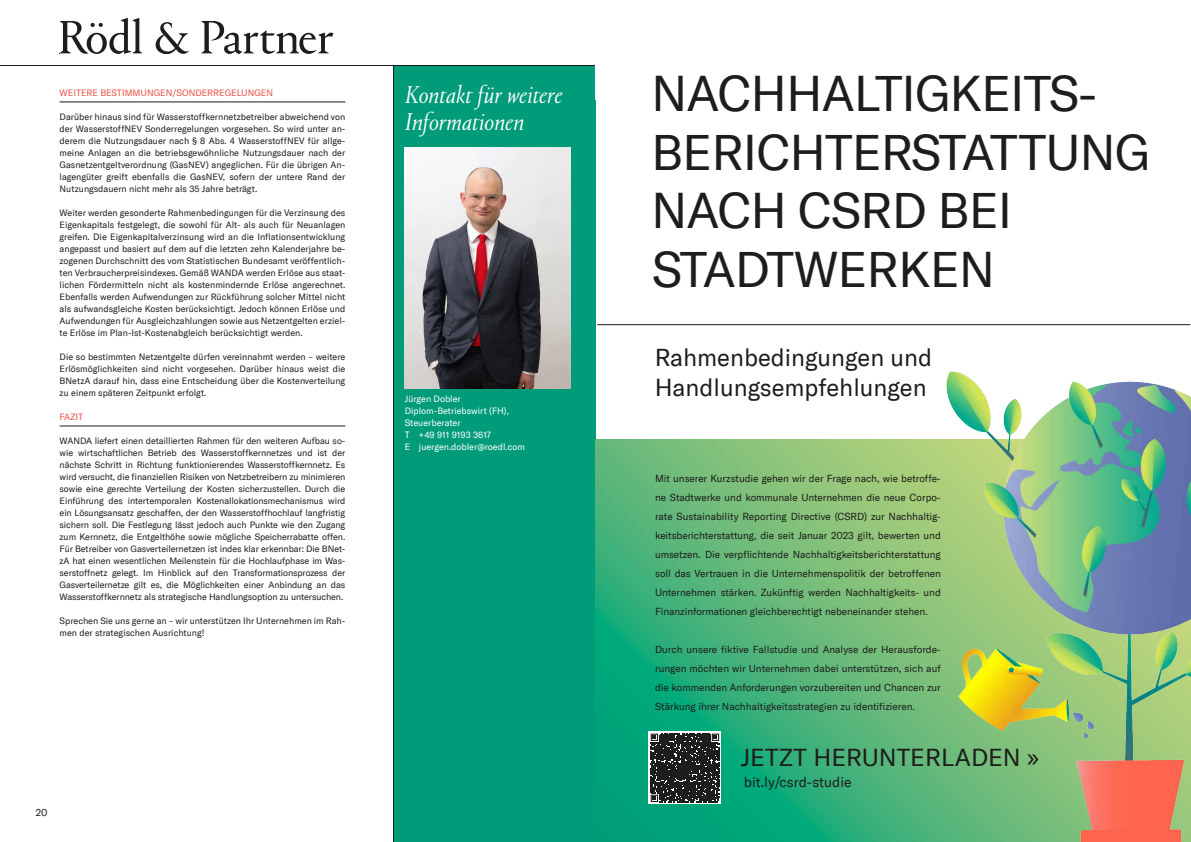
<style>
.page{position:relative;width:1191px;height:842px;background:#fff}
.page>*{position:absolute;margin:0;border:0;box-sizing:border-box;transform-origin:0 0}
.t1{font:49px/58.8px "GT America";letter-spacing:-.02em;color:#1d1d1b}
.t2{font:italic 300 25px/27px "Portrait TT";color:#fff}
.t3{font:24.1px "GT America";color:#1d1d1b}
.t4{font:24px/30px "GT America";color:#1d1d1b}
.t5{font:18.7px "GT America";color:#1d1d1b}
.t6{font:14px "GT America";color:#1d1d1b}
.t7{font:10px/19px "GT America";letter-spacing:-.005em;color:#1d1d1b;text-align:justify}
.t8{font:9px/12px "GT America";color:#1d1d1b;text-align:justify}
.t9{font:9px/12px "GT America";color:#fff}
.t10{font:9px "GT America";color:#ea5045}
</style>
<div class="page">
<hr style="left:0;top:65px;width:1191px;height:1px;background:#1d1d1b">
<svg style="left:60px;top:18px;width:273px;height:36px"></svg>
<div style="left:393px;top:66px;width:202px;height:776px;background:#009b78"></div>
<hr style="left:393px;top:66px;width:1px;height:776px;background:#1d1d1b">
<hr style="left:60px;top:102px;width:285px;height:1px;background:#1d1d1b">
<hr style="left:60px;top:426px;width:285px;height:1px;background:#1d1d1b">
<img style="left:405px;top:147px;width:165px;height:241px">
<div style="left:595px;top:0;width:596px;height:99px;background:#fff"></div>
<hr style="left:597px;top:324px;width:593px;height:1px;background:#1d1d1b">
<svg style="left:595px;top:439px;width:241px;height:403px"></svg>
<img style="left:836px;top:324px;width:355px;height:518px">
<svg style="left:648px;top:731px;width:73px;height:73px"></svg>
<svg style="left:650px;top:734px;width:69px;height:68px"></svg>
<p class="t10" style="left:60px;top:88px;width:215px">WEITERE BESTIMMUNGEN/SONDERREGELUNGEN</p>
<p class="t8" style="left:60px;top:111px;width:287px">Darüber hinaus sind für Wasserstoffkernnetzbetreiber abweichend von der WasserstoffNEV Sonderregelungen vorgesehen. So wird unter an&shy;derem die Nutzungsdauer nach § 8 Abs. 4 WasserstoffNEV für allge&shy;meine Anlagen an die betriebsgewöhnliche Nutzungsdauer nach der Gasnetzentgeltverordnung (GasNEV) angeglichen. Für die übrigen An&shy;lagengüter greift ebenfalls die GasNEV, sofern der untere Rand der Nutzungsdauern nicht mehr als 35 Jahre beträgt.</p>
<p class="t8" style="left:60px;top:207px;width:287px">Weiter werden gesonderte Rahmenbedingungen für die Verzinsung des Eigenkapitals festgelegt, die sowohl für Alt- als auch für Neuanlagen greifen. Die Eigenkapitalverzinsung wird an die Inflationsentwicklung angepasst und basiert auf dem auf die letzten zehn Kalenderjahre be&shy;zogenen Durchschnitt des vom Statistischen Bundesamt veröffentlich&shy;ten Verbraucherpreisindexes. Gemäß WANDA werden Erlöse aus staat&shy;lichen Fördermitteln nicht als kostenmindernde Erlöse angerechnet.<br>Ebenfalls werden Aufwendungen zur Rückführung solcher Mittel nicht als aufwandsgleiche Kosten berücksichtigt. Jedoch können Erlöse und Aufwendungen für Ausgleichzahlungen sowie aus Netzentgelten erziel&shy;te Erlöse im Plan-Ist-Kostenabgleich berücksichtigt werden.</p>
<p class="t8" style="left:60px;top:351px;width:287px">Die so bestimmten Netzentgelte dürfen vereinnahmt werden – weitere Erlösmöglichkeiten sind nicht vorgesehen. Darüber hinaus weist die BNetzA darauf hin, dass eine Entscheidung über die Kostenverteilung zu einem späteren Zeitpunkt erfolgt.</p>
<p class="t10" style="left:60px;top:411px;width:25px">FAZIT</p>
<p class="t8" style="left:60px;top:435px;width:287px">WANDA liefert einen detaillierten Rahmen für den weiteren Aufbau so&shy;wie wirtschaftlichen Betrieb des Wasserstoffkernnetzes und ist der nächste Schritt in Richtung funktionierendes Wasserstoffkernnetz. Es wird versucht, die finanziellen Risiken von Netzbetreibern zu minimieren sowie eine gerechte Verteilung der Kosten sicherzustellen. Durch die Einführung des intertemporalen Kostenallokationsmechanismus wird ein Lösungsansatz geschaffen, der den Wasserstoffhochlauf langfristig sichern soll. Die Festlegung lässt jedoch auch Punkte wie den Zugang zum Kernnetz, die Entgelthöhe sowie mögliche Speicherrabatte offen.<br>Für Betreiber von Gasverteilernetzen ist indes klar erkennbar: Die BNet&shy;zA hat einen wesentlichen Meilenstein für die Hochlaufphase im Was&shy;serstoffnetz gelegt. Im Hinblick auf den Transformationsprozess der Gasverteilernetze gilt es, die Möglichkeiten einer Anbindung an das Wasserstoffkernnetz als strategische Handlungsoption zu untersuchen.</p>
<p class="t8" style="left:60px;top:615px;width:287px">Sprechen Sie uns gerne an – wir unterstützen Ihr Unternehmen im Rah&shy;men der strategischen Ausrichtung!</p>
<h2 class="t2" style="left:405px;top:81px;width:159px">Kontakt für weitere<br>Informationen</h2>
<p class="t9" style="left:405px;top:393px;width:122px">Jürgen Dobler<br>Diplom-Betriebswirt (FH),<br>Steuerberater<br>T +49 911 9193 3617<br>E juergen.dobler@roedl.com</p>
<p class="t7" style="left:36px;top:803px;width:13px">20</p>
<h1 class="t1" style="left:651px;top:64px;width:501px">NACHHALTIGKEITS-<br>BERICHTERSTATTUNG<br>NACH CSRD BEI<br>STADTWERKEN</h1>
<h3 class="t4" style="left:654px;top:343px;width:279px">Rahmenbedingungen und<br>Handlungsempfehlungen</h3>
<p class="t7" style="left:655px;top:469px;width:287px">Mit unserer Kurzstudie gehen wir der Frage nach, wie betroffe&shy;ne Stadtwerke und kommunale Unternehmen die neue Corpo&shy;rate Sustainability Reporting Directive (CSRD) zur Nachhaltig&shy;keitsberichterstattung, die seit Januar 2023 gilt, bewerten und umsetzen. Die verpflichtende Nachhaltigkeitsberichterstattung soll das Vertrauen in die Unternehmenspolitik der betroffenen Unternehmen stärken. Zukünftig werden Nachhaltigkeits- und Finanzinformationen gleichberechtigt nebeneinander stehen.</p>
<p class="t7" style="left:655px;top:640px;width:287px">Durch unsere fiktive Fallstudie und Analyse der Herausforde&shy;rungen möchten wir Unternehmen dabei unterstützen, sich auf die kommenden Anforderungen vorzubereiten und Chancen zur Stärkung ihrer Nachhaltigkeitsstrategien zu identifizieren.</p>
<h3 class="t5" style="left:675px;top:507px;width:234px">JETZT HERUNTERLADEN »</h3>
<h3 class="t3" style="left:740px;top:743px;width:300px">JETZT HERUNTERLADEN »</h3>
<h3 class="t6" style="left:744px;top:774px;width:109px">bit.ly/csrd-studie</h3>
</div>
